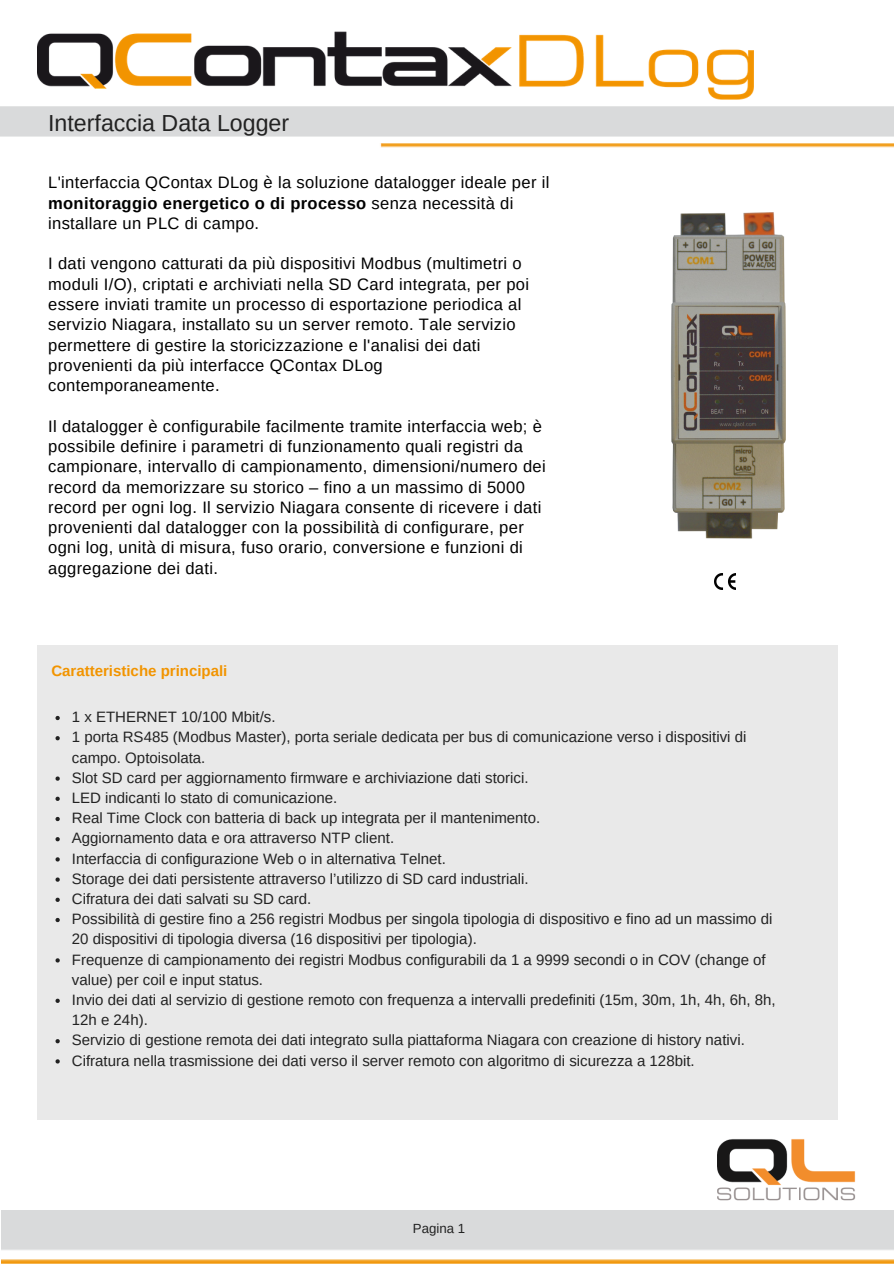
<style>
.page{position:relative;width:894px;height:1264px;background:#fff}
.page>*{position:absolute;margin:0;border:0;box-sizing:border-box;transform-origin:0 0}
.t1{font:23.25px "Arimo";color:#222}
.t2{font:16.5px/20.2px "Arimo";letter-spacing:.02em;color:#000}
.t3{font:15px/20.2px "Arimo";color:#222}
.t4{font:700 15px "Arimo";color:#f29400}
.t5{font:13.2px "Arimo";color:#222}
.s1{font-weight:700}
</style>
<div class="page">
<img style="left:671px;top:212px;width:115px;height:327px">
<img style="left:0;top:50px;width:893px;height:98px">
<img style="left:717px;top:1139px;width:139px;height:62px">
<div style="left:37px;top:645px;width:800px;height:474px;background:#e9e9e9"></div>
<svg style="left:55px;top:716px;width:5px;height:4px"></svg>
<svg style="left:55px;top:736px;width:5px;height:4px"></svg>
<svg style="left:55px;top:776px;width:5px;height:4px"></svg>
<svg style="left:55px;top:796px;width:5px;height:5px"></svg>
<svg style="left:55px;top:816px;width:5px;height:5px"></svg>
<svg style="left:55px;top:837px;width:5px;height:4px"></svg>
<svg style="left:55px;top:857px;width:5px;height:4px"></svg>
<svg style="left:55px;top:877px;width:5px;height:4px"></svg>
<svg style="left:55px;top:897px;width:5px;height:5px"></svg>
<svg style="left:55px;top:917px;width:5px;height:5px"></svg>
<svg style="left:55px;top:958px;width:5px;height:4px"></svg>
<svg style="left:55px;top:998px;width:5px;height:4px"></svg>
<svg style="left:55px;top:1039px;width:5px;height:4px"></svg>
<svg style="left:55px;top:1059px;width:5px;height:4px"></svg>
<img style="left:2px;top:1210px;width:891px;height:53px">
<img style="left:37px;top:31px;width:715px;height:68px">
<img style="left:714px;top:574px;width:21px;height:15px">
<h1 class="t1" style="left:48px;top:110px;width:242px">Interfaccia Data Logger</h1>
<p class="t2" style="left:48px;top:172px;width:502px">L'interfaccia QContax DLog è la soluzione datalogger ideale per il <span class="s1">monitoraggio energetico o di processo</span> senza necessità di installare un PLC di campo.</p>
<p class="t2" style="left:48px;top:253px;width:482px">I dati vengono catturati da più dispositivi Modbus (multimetri o moduli I/O), criptati e archiviati nella SD Card integrata, per poi essere inviati tramite un processo di esportazione periodica al servizio Niagara, installato su un server remoto. Tale servizio permettere di gestire la storicizzazione e l'analisi dei dati provenienti da più interfacce QContax DLog contemporaneamente.</p>
<p class="t2" style="left:48px;top:416px;width:499px">Il datalogger è configurabile facilmente tramite interfaccia web; è possibile definire i parametri di funzionamento quali registri da campionare, intervallo di campionamento, dimensioni/numero dei record da memorizzare su storico – fino a un massimo di 5000 record per ogni log. Il servizio Niagara consente di ricevere i dati provenienti dal datalogger con la possibilità di configurare, per ogni log, unità di misura, fuso orario, conversione e funzioni di aggregazione dei dati.</p>
<p class="t4" style="left:51px;top:662px;width:177px">Caratteristiche principali</p>
<p class="t3" style="left:72px;top:707px;width:705px">1 x ETHERNET 10/100 Mbit/s.<br>1 porta RS485 (Modbus Master), porta seriale dedicata per bus di comunicazione verso i dispositivi di campo. Optoisolata.<br>Slot SD card per aggiornamento firmware e archiviazione dati storici.<br>LED indicanti lo stato di comunicazione.<br>Real Time Clock con batteria di back up integrata per il mantenimento.<br>Aggiornamento data e ora attraverso NTP client.<br>Interfaccia di configurazione Web o in alternativa Telnet.<br>Storage dei dati persistente attraverso l’utilizzo di SD card industriali.<br>Cifratura dei dati salvati su SD card.<br>Possibilità di gestire fino a 256 registri Modbus per singola tipologia di dispositivo e fino ad un massimo di 20 dispositivi di tipologia diversa (16 dispositivi per tipologia).<br>Frequenze di campionamento dei registri Modbus configurabili da 1 a 9999 secondi o in COV (change of value) per coil e input status.<br>Invio dei dati al servizio di gestione remoto con frequenza a intervalli predefiniti (15m, 30m, 1h, 4h, 6h, 8h, 12h e 24h).<br>Servizio di gestione remota dei dati integrato sulla piattaforma Niagara con creazione di history nativi.<br>Cifratura nella trasmissione dei dati verso il server remoto con algoritmo di sicurezza a 128bit.</p>
<p class="t5" style="left:413px;top:1221px;width:54px">Pagina 1</p>
</div>
